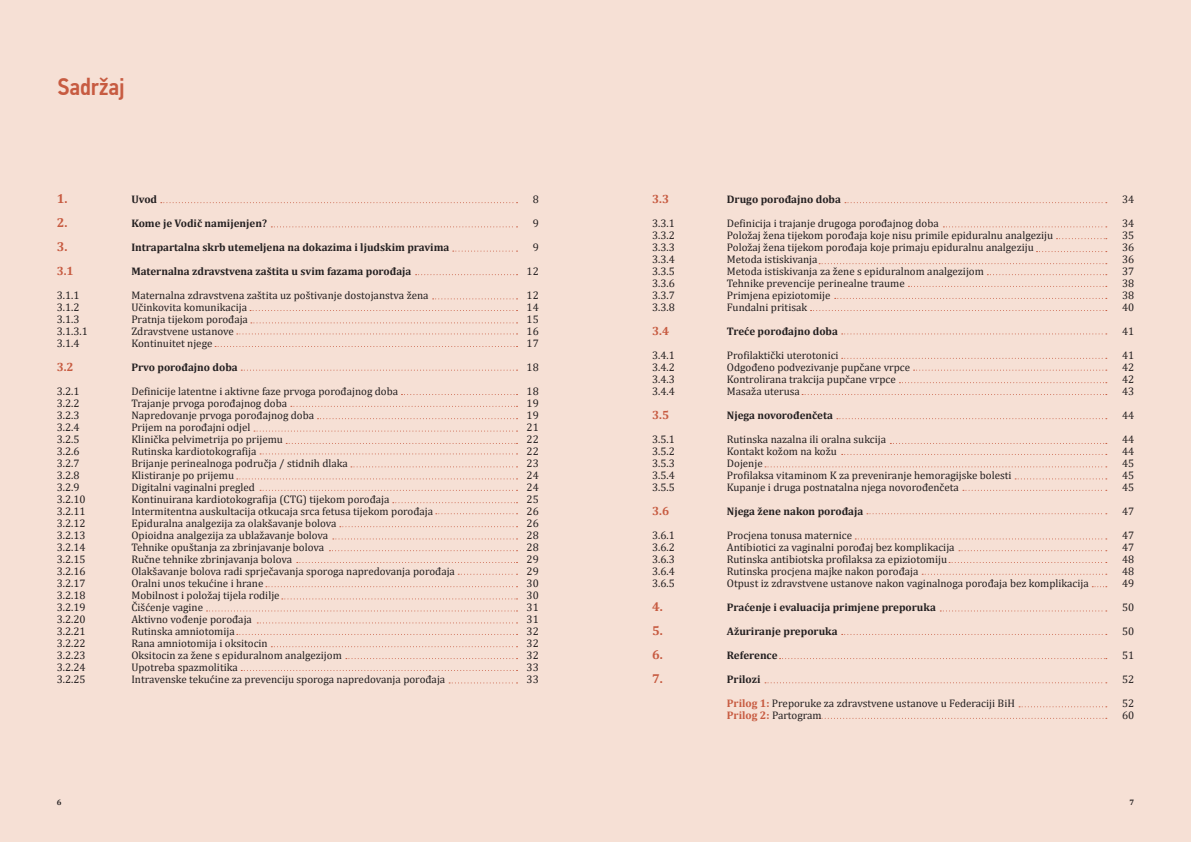
<style>
.page{position:relative;width:1191px;height:842px;background:#fff}
.page>*{position:absolute;margin:0;border:0;box-sizing:border-box;transform-origin:0 0}
.t1{font:500 24px "PF Din Text Cond Pro";color:#c75b41}
.t2{font:700 13px/24px "Cambria";color:#c75b41;text-align:justify}
.t3{font:700 12px "Cambria";color:#c75b41}
.t4{font:11px/12px "Cambria";color:#231f20}
.t5{font:700 11px/24px "Cambria";color:#231f20}
.t6{font:700 8px "Cambria";color:#231f20}
.s1{color:#c75b41}
.s2{font-weight:400}
.s3{font-weight:700;color:#c75b41}
</style>
<div class="page">
<div style="left:595px;top:0;width:596px;height:842px;background:#f6e0d5"></div>
<div style="left:0;top:0;width:595px;height:842px;background:#f6e0d5"></div>
<svg style="left:845px;top:202px;width:261px;height:1px"></svg>
<svg style="left:819px;top:263px;width:287px;height:1px"></svg>
<svg style="left:908px;top:286px;width:198px;height:1px"></svg>
<svg style="left:810px;top:310px;width:296px;height:1px"></svg>
<svg style="left:834px;top:298px;width:272px;height:1px"></svg>
<svg style="left:841px;top:333px;width:265px;height:1px"></svg>
<svg style="left:841px;top:358px;width:265px;height:1px"></svg>
<svg style="left:913px;top:370px;width:193px;height:1px"></svg>
<svg style="left:899px;top:382px;width:207px;height:1px"></svg>
<svg style="left:802px;top:394px;width:304px;height:1px"></svg>
<svg style="left:837px;top:418px;width:269px;height:1px"></svg>
<svg style="left:841px;top:454px;width:265px;height:1px"></svg>
<svg style="left:890px;top:443px;width:216px;height:1px"></svg>
<svg style="left:765px;top:466px;width:341px;height:1px"></svg>
<svg style="left:1015px;top:478px;width:91px;height:1px"></svg>
<svg style="left:963px;top:490px;width:143px;height:1px"></svg>
<svg style="left:867px;top:513px;width:239px;height:1px"></svg>
<svg style="left:855px;top:538px;width:251px;height:1px"></svg>
<svg style="left:959px;top:550px;width:147px;height:1px"></svg>
<svg style="left:949px;top:562px;width:157px;height:1px"></svg>
<svg style="left:922px;top:574px;width:184px;height:1px"></svg>
<svg style="left:940px;top:610px;width:166px;height:1px"></svg>
<svg style="left:841px;top:634px;width:265px;height:1px"></svg>
<svg style="left:779px;top:658px;width:327px;height:1px"></svg>
<svg style="left:765px;top:682px;width:341px;height:1px"></svg>
<svg style="left:1019px;top:706px;width:87px;height:1px"></svg>
<svg style="left:819px;top:718px;width:287px;height:1px"></svg>
<svg style="left:987px;top:274px;width:119px;height:1px"></svg>
<svg style="left:1056px;top:238px;width:50px;height:1px"></svg>
<svg style="left:1036px;top:251px;width:70px;height:1px"></svg>
<svg style="left:943px;top:226px;width:163px;height:1px"></svg>
<svg style="left:161px;top:202px;width:356px;height:1px"></svg>
<svg style="left:271px;top:226px;width:246px;height:1px"></svg>
<svg style="left:453px;top:251px;width:64px;height:1px"></svg>
<svg style="left:432px;top:298px;width:85px;height:1px"></svg>
<svg style="left:250px;top:310px;width:267px;height:1px"></svg>
<svg style="left:237px;top:333px;width:280px;height:1px"></svg>
<svg style="left:215px;top:346px;width:302px;height:1px"></svg>
<svg style="left:251px;top:322px;width:266px;height:1px"></svg>
<svg style="left:241px;top:370px;width:276px;height:1px"></svg>
<svg style="left:401px;top:394px;width:116px;height:1px"></svg>
<svg style="left:291px;top:406px;width:226px;height:1px"></svg>
<svg style="left:317px;top:418px;width:200px;height:1px"></svg>
<svg style="left:254px;top:431px;width:263px;height:1px"></svg>
<svg style="left:286px;top:443px;width:231px;height:1px"></svg>
<svg style="left:260px;top:453px;width:257px;height:1px"></svg>
<svg style="left:351px;top:466px;width:166px;height:1px"></svg>
<svg style="left:237px;top:478px;width:280px;height:1px"></svg>
<svg style="left:260px;top:490px;width:257px;height:1px"></svg>
<svg style="left:393px;top:502px;width:124px;height:1px"></svg>
<svg style="left:436px;top:513px;width:81px;height:1px"></svg>
<svg style="left:340px;top:526px;width:177px;height:1px"></svg>
<svg style="left:333px;top:538px;width:184px;height:1px"></svg>
<svg style="left:329px;top:550px;width:188px;height:1px"></svg>
<svg style="left:297px;top:562px;width:220px;height:1px"></svg>
<svg style="left:458px;top:574px;width:59px;height:1px"></svg>
<svg style="left:266px;top:586px;width:251px;height:1px"></svg>
<svg style="left:206px;top:610px;width:311px;height:1px"></svg>
<svg style="left:257px;top:622px;width:260px;height:1px"></svg>
<svg style="left:282px;top:598px;width:235px;height:1px"></svg>
<svg style="left:237px;top:634px;width:280px;height:1px"></svg>
<svg style="left:346px;top:658px;width:171px;height:1px"></svg>
<svg style="left:241px;top:670px;width:276px;height:1px"></svg>
<svg style="left:449px;top:682px;width:68px;height:1px"></svg>
<svg style="left:271px;top:646px;width:246px;height:1px"></svg>
<svg style="left:415px;top:274px;width:102px;height:1px"></svg>
<h1 class="t1" style="left:57px;top:72px;width:69px">Sadržaj</h1>
<p class="t2" style="left:57px;top:186px;width:12px">1.<br>2.<br>3.</p>
<p class="t3" style="left:57px;top:262px;width:18px">3.1</p>
<p class="t4" style="left:57px;top:289px;width:33px">3.1.1<br>3.1.2<br>3.1.3<br>3.1.3.1<br>3.1.4</p>
<p class="t3" style="left:57px;top:358px;width:18px">3.2</p>
<p class="t4" style="left:57px;top:385px;width:30px">3.2.1<br>3.2.2<br>3.2.3<br>3.2.4<br>3.2.5<br>3.2.6<br>3.2.7<br>3.2.8<br>3.2.9<br>3.2.10<br>3.2.11<br>3.2.12<br>3.2.13<br>3.2.14<br>3.2.15<br>3.2.16<br>3.2.17<br>3.2.18<br>3.2.19<br>3.2.20<br>3.2.21<br>3.2.22<br>3.2.23<br>3.2.24<br>3.2.25</p>
<p class="t5" style="left:131px;top:187px;width:319px">Uvod<br>Kome je Vodič namijenjen?<br>Intrapartalna skrb utemeljena na dokazima i ljudskim pravima Maternalna zdravstvena zaštita u svim fazama porođaja</p>
<p class="t4" style="left:131px;top:289px;width:299px">Maternalna zdravstvena zaštita uz poštivanje dostojanstva žena<br>Učinkovita komunikacija<br>Pratnja tijekom porođaja<br>Zdravstvene ustanove<br>Kontinuitet njege</p>
<p class="t5" style="left:131px;top:355px;width:108px">Prvo porođajno doba</p>
<p class="t4" style="left:131px;top:385px;width:325px">Definicije latentne i aktivne faze prvoga porođajnog doba<br>Trajanje prvoga porođajnog doba<br>Napredovanje prvoga porođajnog doba<br>Prijem na porođajni odjel<br>Klinička pelvimetrija po prijemu<br>Rutinska kardiotokografija<br>Brijanje perinealnoga područja / stidnih dlaka<br>Klistiranje po prijemu<br>Digitalni vaginalni pregled<br>Kontinuirana kardiotokografija (CTG) tijekom porođaja Intermitentna auskultacija otkucaja srca fetusa tijekom porođaja Epiduralna analgezija za olakšavanje bolova<br>Opioidna analgezija za ublažavanje bolova<br>Tehnike opuštanja za zbrinjavanje bolova<br>Ručne tehnike zbrinjavanja bolova<br>Olakšavanje bolova radi sprječavanja sporoga napredovanja porođaja Oralni unos tekućine i hrane<br>Mobilnost i položaj tijela rodilje<br>Čišćenje vagine<br>Aktivno vođenje porođaja<br>Rutinska amniotomija<br>Rana amniotomija i oksitocin<br>Oksitocin za žene s epiduralnom analgezijom<br>Upotreba spazmolitika<br>Intravenske tekućine za prevenciju sporoga napredovanja porođaja</p>
<p class="t4" style="left:526px;top:187px;width:14px;line-height:24px;text-align:center">8<br>9<br>9<br>12<br>12</p>
<p class="t4" style="left:526px;top:301px;width:14px;text-align:justify">14<br>15<br>16<br>17</p>
<p class="t4" style="left:526px;top:355px;width:14px;line-height:24px">18<br>18</p>
<p class="t4" style="left:526px;top:397px;width:14px;text-align:justify">19<br>19<br>21<br>22<br>22<br>23<br>24<br>24<br>25<br>26<br>26<br>28<br>28<br>29<br>29<br>30<br>30<br>31<br>31<br>32<br>32<br>32<br>33<br>33</p>
<p class="t3" style="left:652px;top:190px;width:18px">3.3</p>
<p class="t4" style="left:652px;top:217px;width:24px;text-align:justify">3.3.1<br>3.3.2<br>3.3.3<br>3.3.4<br>3.3.5<br>3.3.6<br>3.3.7<br>3.3.8</p>
<p class="t3" style="left:652px;top:322px;width:18px">3.4</p>
<p class="t4" style="left:652px;top:349px;width:24px;text-align:justify">3.4.1<br>3.4.2<br>3.4.3<br>3.4.4</p>
<p class="t3" style="left:652px;top:406px;width:18px">3.5</p>
<p class="t4" style="left:652px;top:433px;width:24px;text-align:justify">3.5.1<br>3.5.2<br>3.5.3<br>3.5.4<br>3.5.5</p>
<p class="t3" style="left:652px;top:502px;width:18px">3.6</p>
<p class="t4" style="left:652px;top:529px;width:24px;text-align:justify">3.6.1<br>3.6.2<br>3.6.3<br>3.6.4<br>3.6.5</p>
<p class="t2" style="left:652px;top:594px;width:12px">4.<br>5.<br>6.<br>7.</p>
<p class="t5" style="left:727px;top:187px;width:116px">Drugo porođajno doba</p>
<p class="t4" style="left:727px;top:217px;width:328px">Definicija i trajanje drugoga porođajnog doba<br>Položaj žena tijekom porođaja koje nisu primile epiduralnu analgeziju Položaj žena tijekom porođaja koje primaju epiduralnu analgeziju Metoda istiskivanja<br>Metoda istiskivanja za žene s epiduralnom analgezijom<br>Tehnike prevencije perinealne traume<br>Primjena epiziotomije<br>Fundalni pritisak</p>
<p class="t5" style="left:727px;top:319px;width:113px">Treće porođajno doba</p>
<p class="t4" style="left:727px;top:349px;width:185px">Profilaktički uterotonici<br>Odgođeno podvezivanje pupčane vrpce<br>Kontrolirana trakcija pupčane vrpce<br>Masaža uterusa</p>
<p class="t5" style="left:727px;top:403px;width:108px">Njega novorođenčeta</p>
<p class="t4" style="left:727px;top:433px;width:286px">Rutinska nazalna ili oralna sukcija<br>Kontakt kožom na kožu<br>Dojenje<br>Profilaksa vitaminom K za preveniranje hemoragijske bolesti Kupanje i druga postnatalna njega novorođenčeta</p>
<p class="t5" style="left:727px;top:499px;width:138px">Njega žene nakon porođaja</p>
<p class="t4" style="left:727px;top:529px;width:363px">Procjena tonusa maternice<br>Antibiotici za vaginalni porođaj bez komplikacija<br>Rutinska antibiotska profilaksa za epiziotomiju<br>Rutinska procjena majke nakon porođaja<br>Otpust iz zdravstvene ustanove nakon vaginalnoga porođaja bez komplikacija</p>
<p class="t5" style="left:727px;top:595px;width:289px">Praćenje i evaluacija primjene preporuka<br>Ažuriranje preporuka<br>Reference<br>Prilozi<br><span class="s1">Prilog 1:</span> <span class="s2">Preporuke za zdravstvene ustanove u Federaciji BiH</span></p>
<p class="t4" style="left:727px;top:709px;width:96px"><span class="s3">Prilog 2:</span> Partogram</p>
<p class="t4" style="left:1122px;top:187px;width:14px;line-height:24px">34<br>34</p>
<p class="t4" style="left:1122px;top:229px;width:14px;text-align:justify">35<br>36<br>36<br>37<br>38<br>38<br>40</p>
<p class="t4" style="left:1122px;top:319px;width:14px;line-height:24px">41<br>41</p>
<p class="t4" style="left:1122px;top:361px;width:14px;text-align:justify">42<br>42<br>43</p>
<p class="t4" style="left:1122px;top:403px;width:14px;line-height:24px">44<br>44</p>
<p class="t4" style="left:1122px;top:445px;width:14px;text-align:justify">44<br>45<br>45<br>45</p>
<p class="t4" style="left:1122px;top:499px;width:14px;line-height:24px">47<br>47</p>
<p class="t4" style="left:1122px;top:541px;width:14px;text-align:justify">47<br>48<br>48<br>49</p>
<p class="t4" style="left:1122px;top:595px;width:14px;line-height:24px;text-align:justify">50<br>50<br>51<br>52<br>52</p>
<p class="t4" style="left:1122px;top:709px;width:14px">60</p>
<p class="t6" style="left:57px;top:797px;width:6px">6</p>
<p class="t6" style="left:1129px;top:797px;width:6px">7</p>
</div>
